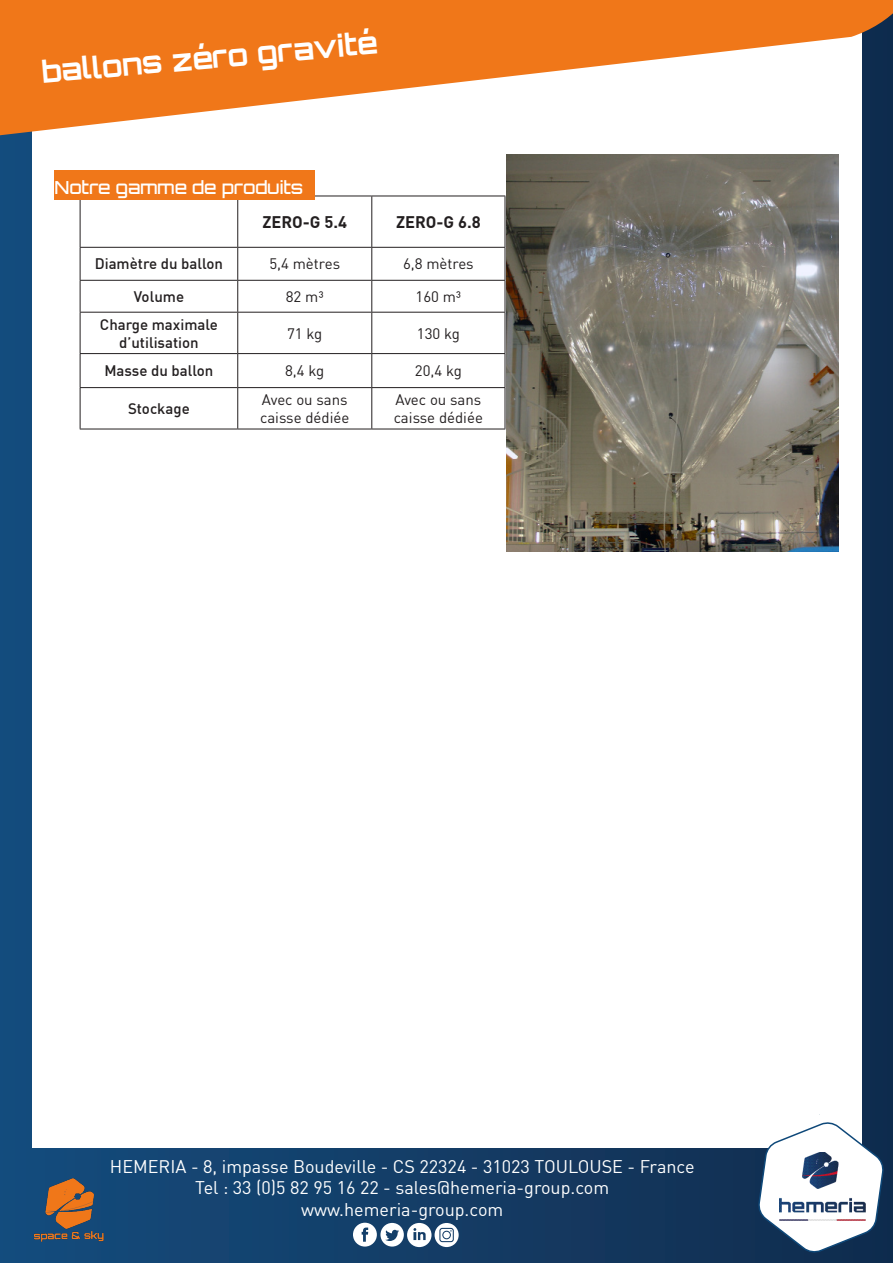
<style>
.page{position:relative;width:893px;height:1263px;background:#fff}
.page>*{position:absolute;margin:0;border:0;box-sizing:border-box;transform-origin:0 0}
.t1{font:700 30px "Orbitron";color:#fff}
.t2{font:18px "DIN";color:#fff}
.t3{font:500 18px "Orbitron";color:#fff}
.t4{font:700 16.5px "DIN";color:#231f20}
.t5{font:15px/18px "DIN";color:#231f20}
.t6{font:500 15px/18px "DIN";color:#231f20;text-align:center}
</style>
<div class="page">
<div style="left:0;top:0;width:893px;height:1263px;background:linear-gradient(to right,#154c7e,#112c4d)"></div>
<div style="left:32px;top:30px;width:829px;height:1117px;background:#fff"></div>
<svg style="left:0;top:0;width:893px;height:138px;fill:#f07719"></svg>
<svg style="left:757px;top:1121px;width:128px;height:133px"></svg>
<svg style="left:353px;top:1223px;width:106px;height:24px"></svg>
<img style="left:780px;top:1152px;width:86px;height:69px">
<hr style="left:80px;top:196px;width:1px;height:51px;background:#231f20">
<hr style="left:238px;top:196px;width:134px;height:1px;background:#231f20">
<hr style="left:237px;top:196px;width:1px;height:51px;background:#231f20">
<hr style="left:372px;top:196px;width:133px;height:1px;background:#231f20">
<hr style="left:371px;top:196px;width:1px;height:51px;background:#231f20">
<hr style="left:505px;top:196px;width:1px;height:51px;background:#231f20">
<hr style="left:80px;top:247px;width:158px;height:1px;background:#231f20">
<hr style="left:80px;top:248px;width:1px;height:32px;background:#231f20">
<hr style="left:238px;top:247px;width:134px;height:1px;background:#231f20">
<hr style="left:237px;top:248px;width:1px;height:32px;background:#231f20">
<hr style="left:372px;top:247px;width:133px;height:1px;background:#231f20">
<hr style="left:371px;top:248px;width:1px;height:32px;background:#231f20">
<hr style="left:505px;top:248px;width:1px;height:32px;background:#231f20">
<hr style="left:80px;top:280px;width:158px;height:1px;background:#231f20">
<hr style="left:80px;top:281px;width:1px;height:31px;background:#231f20">
<hr style="left:238px;top:280px;width:134px;height:1px;background:#231f20">
<hr style="left:237px;top:281px;width:1px;height:31px;background:#231f20">
<hr style="left:372px;top:280px;width:133px;height:1px;background:#231f20">
<hr style="left:371px;top:281px;width:1px;height:31px;background:#231f20">
<hr style="left:505px;top:281px;width:1px;height:31px;background:#231f20">
<hr style="left:80px;top:312px;width:158px;height:1px;background:#231f20">
<hr style="left:80px;top:313px;width:1px;height:40px;background:#231f20">
<hr style="left:238px;top:312px;width:134px;height:1px;background:#231f20">
<hr style="left:237px;top:313px;width:1px;height:40px;background:#231f20">
<hr style="left:372px;top:312px;width:133px;height:1px;background:#231f20">
<hr style="left:371px;top:313px;width:1px;height:40px;background:#231f20">
<hr style="left:505px;top:313px;width:1px;height:40px;background:#231f20">
<hr style="left:80px;top:353px;width:158px;height:1px;background:#231f20">
<hr style="left:80px;top:354px;width:1px;height:33px;background:#231f20">
<hr style="left:238px;top:353px;width:134px;height:1px;background:#231f20">
<hr style="left:237px;top:354px;width:1px;height:33px;background:#231f20">
<hr style="left:372px;top:353px;width:133px;height:1px;background:#231f20">
<hr style="left:371px;top:354px;width:1px;height:33px;background:#231f20">
<hr style="left:505px;top:354px;width:1px;height:33px;background:#231f20">
<hr style="left:80px;top:387px;width:158px;height:1px;background:#231f20">
<hr style="left:80px;top:388px;width:1px;height:41px;background:#231f20">
<hr style="left:238px;top:387px;width:134px;height:1px;background:#231f20">
<hr style="left:237px;top:388px;width:1px;height:41px;background:#231f20">
<hr style="left:372px;top:387px;width:133px;height:1px;background:#231f20">
<hr style="left:371px;top:388px;width:1px;height:41px;background:#231f20">
<hr style="left:505px;top:388px;width:1px;height:41px;background:#231f20">
<hr style="left:80px;top:429px;width:158px;height:1px;background:#231f20">
<hr style="left:238px;top:429px;width:134px;height:1px;background:#231f20">
<hr style="left:372px;top:429px;width:133px;height:1px;background:#231f20">
<img style="left:506px;top:155px;width:333px;height:396px">
<div style="left:54px;top:170px;width:261px;height:30px;background:#f07719"></div>
<img style="left:33px;top:1178px;width:73px;height:65px">
<p class="t1" style="left:40px;top:54px;width:337px;rotate:-5deg">ballons zéro gravité</p>
<p class="t3" style="left:60px;top:172px;width:250px">Notre gamme de produits</p>
<p class="t4" style="left:262px;top:211px;width:86px">ZERO-G 5.4</p>
<p class="t4" style="left:396px;top:211px;width:86px">ZERO-G 6.8</p>
<p class="t6" style="left:95px;top:255px;width:130px">Diamètre du ballon</p>
<p class="t5" style="left:269px;top:255px;width:72px">5,4 mètres</p>
<p class="t5" style="left:403px;top:255px;width:72px">6,8 mètres</p>
<p class="t6" style="left:134px;top:287px;width:52px">Volume</p>
<p class="t5" style="left:286px;top:287px;width:39px">82 m³</p>
<p class="t5" style="left:415px;top:287px;width:47px">160 m³</p>
<p class="t6" style="left:100px;top:315px;width:119px">Charge maximale d’utilisation</p>
<p class="t5" style="left:287px;top:324px;width:37px">71 kg</p>
<p class="t5" style="left:417px;top:324px;width:45px">130 kg</p>
<p class="t6" style="left:104px;top:361px;width:110px">Masse du ballon</p>
<p class="t5" style="left:285px;top:362px;width:41px">8,4 kg</p>
<p class="t5" style="left:415px;top:362px;width:49px">20,4 kg</p>
<p class="t6" style="left:128px;top:399px;width:63px">Stockage</p>
<p class="t5" style="left:260px;top:390px;width:91px">Avec ou sans caisse dédiée</p>
<p class="t5" style="left:394px;top:390px;width:91px">Avec ou sans caisse dédiée</p>
<p class="t3" style="left:55px;top:176px;width:250px">Notre gamme de produits</p>
<p class="t2" style="left:110px;top:1155px;width:586px">HEMERIA - 8, impasse Boudeville - CS 22324 - 31023 TOULOUSE - France</p>
<p class="t2" style="left:195px;top:1177px;width:416px">Tel : 33 (0)5 82 95 16 22 - sales@hemeria-group.com</p>
<p class="t2" style="left:301px;top:1198px;width:204px">www.hemeria-group.com</p>
</div>
